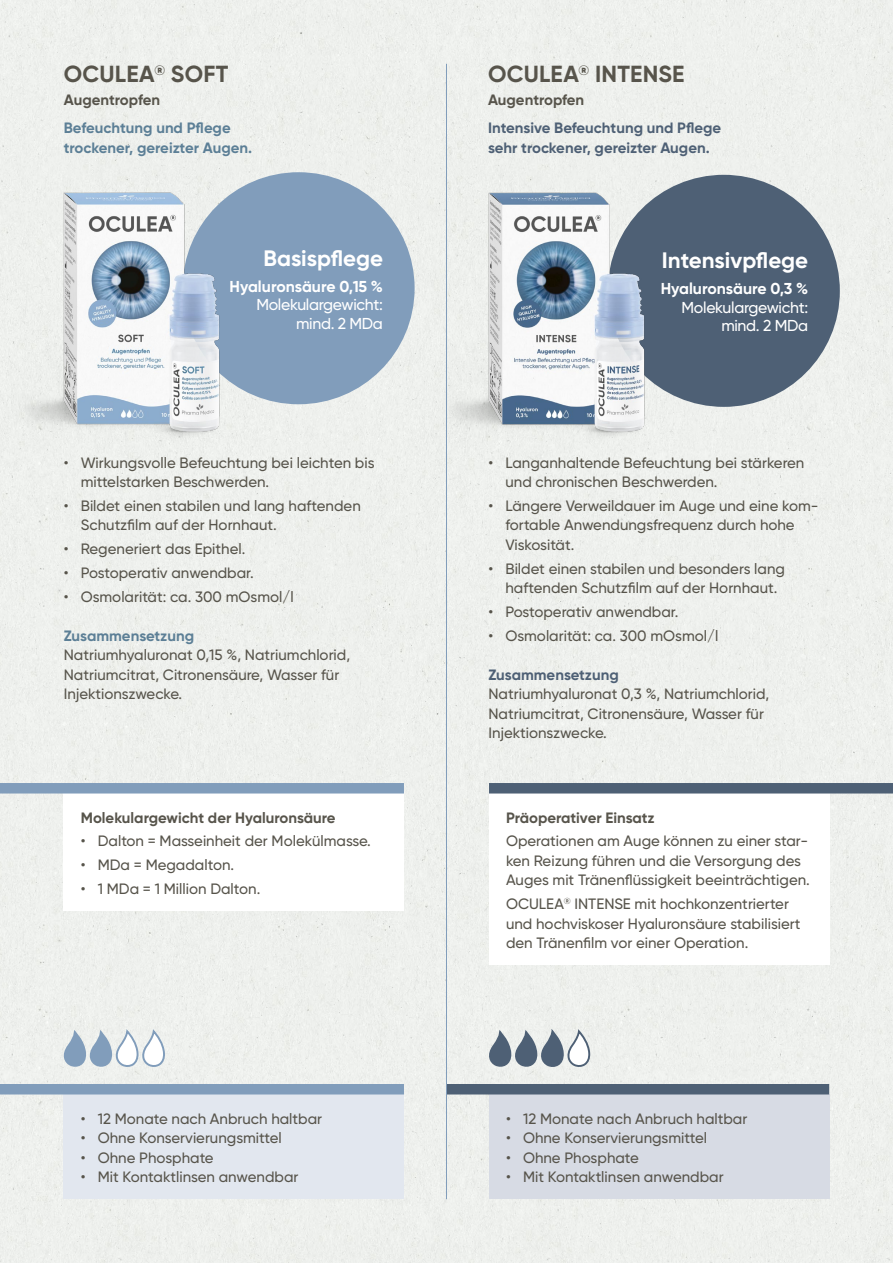
<style>
.page{position:relative;width:893px;height:1263px;background:#eef0ed}
.page>*{position:absolute;margin:0;border:0;box-sizing:border-box;transform-origin:0 0}
.t1{font:700 23.25px "Gilroy";letter-spacing:.01em;color:#57544b}
.t2{font:700 22.35px "Gilroy";color:#fff}
.t3{font:500 15.75px/18.6px "Gilroy";letter-spacing:-.02em;color:#fff;text-align:right}
.t4{font:700 15.75px "Gilroy";color:#fff}
.t5{font:500 15px/19.5px "Gilroy";color:#57544b}
.t6{font:700 15px "Gilroy";color:#57544b}
.t7{font:700 15px/19.5px "Gilroy";color:#4e6075}
.t8{font:700 15px/19.5px "Gilroy";color:#5c7f96}
</style>
<div class="page">
<svg style="left:61px;top:1027px;width:105px;height:42px"></svg>
<div style="left:64px;top:1094px;width:340px;height:105px;background:#e2e7ef"></div>
<div style="left:489px;top:1094px;width:340px;height:105px;background:#d7dbe4"></div>
<div style="left:0;top:1084px;width:404px;height:10px;background:#819dbb"></div>
<div style="left:446px;top:1084px;width:383px;height:10px;background:#4e6075"></div>
<svg style="left:486px;top:1027px;width:105px;height:42px"></svg>
<div style="left:183px;top:172px;width:232px;height:232px;background:#819dbb;border-radius:50%"></div>
<hr style="left:446px;top:64px;width:1px;height:1135px;background:#819dbb">
<div style="left:608px;top:175px;width:232px;height:232px;background:#4e6075;border-radius:50%"></div>
<div style="left:489px;top:793px;width:340px;height:172px;background:#fff"></div>
<div style="left:64px;top:793px;width:340px;height:118px;background:#fff"></div>
<div style="left:489px;top:783px;width:404px;height:10px;background:#4e6075"></div>
<div style="left:0;top:783px;width:404px;height:10px;background:#819dbb"></div>
<img style="left:0;top:183px;width:271px;height:286px">
<img style="left:349px;top:183px;width:347px;height:286px">
<h1 class="t1" style="left:64px;top:60px;width:166px">OCULEA<sup>®</sup> SOFT</h1>
<p class="t6" style="left:64px;top:90px;width:98px">Augentropfen</p>
<p class="t8" style="left:64px;top:118px;width:190px">Befeuchtung und Pflege trockener, gereizter Augen.</p>
<h2 class="t2" style="left:263px;top:244px;width:121px">Basispflege</h2>
<p class="t4" style="left:230px;top:276px;width:155px">Hyaluronsäure 0,15 %</p>
<p class="t3" style="left:256px;top:295px;width:128px">Molekulargewicht: mind. 2 MDa</p>
<p class="t5" style="left:81px;top:453px;width:295px;text-indent:-17px">• Wirkungsvolle Befeuchtung bei leichten bis mittelstarken Beschwerden.</p>
<p class="t5" style="left:81px;top:496px;width:281px;text-indent:-17px">• Bildet einen stabilen und lang haftenden<br>Schutzfilm auf der Hornhaut.</p>
<p class="t5" style="left:64px;top:539px;width:183px">• Regeneriert das Epithel.</p>
<p class="t5" style="left:64px;top:563px;width:191px">• Postoperativ anwendbar.</p>
<p class="t5" style="left:64px;top:586px;width:231px">• Osmolarität: ca. 300 mOsmol/l</p>
<p class="t8" style="left:64px;top:626px;width:132px">Zusammensetzung</p>
<p class="t5" style="left:64px;top:645px;width:288px">Natriumhyaluronat 0,15 %, Natriumchlorid,<br>Natriumcitrat, Citronensäure, Wasser für<br>Injektionszwecke.</p>
<p class="t6" style="left:81px;top:808px;width:256px">Molekulargewicht der Hyaluronsäure</p>
<p class="t5" style="left:81px;top:831px;width:292px">• Dalton = Masseinheit der Molekülmasse.</p>
<p class="t5" style="left:81px;top:855px;width:155px">• MDa = Megadalton.</p>
<p class="t5" style="left:81px;top:879px;width:181px">• 1 MDa = 1 Million Dalton.</p>
<p class="t5" style="left:81px;top:1108px;width:243px">• 12 Monate nach Anbruch haltbar</p>
<p class="t5" style="left:81px;top:1128px;width:203px">• Ohne Konservierungsmittel</p>
<p class="t5" style="left:81px;top:1147px;width:134px">• Ohne Phosphate</p>
<p class="t5" style="left:81px;top:1167px;width:219px">• Mit Kontaktlinsen anwendbar</p>
<h1 class="t1" style="left:488px;top:60px;width:198px">OCULEA<sup>®</sup> INTENSE</h1>
<p class="t6" style="left:488px;top:90px;width:98px">Augentropfen</p>
<p class="t7" style="left:488px;top:118px;width:235px">Intensive Befeuchtung und Pflege sehr trockener, gereizter Augen.</p>
<h2 class="t2" style="left:662px;top:246px;width:148px">Intensivpflege</h2>
<p class="t4" style="left:661px;top:279px;width:149px">Hyaluronsäure 0,3 %</p>
<p class="t3" style="left:682px;top:298px;width:128px">Molekulargewicht: mind. 2 MDa</p>
<p class="t5" style="left:505px;top:453px;width:300px;text-indent:-17px">• Langanhaltende Befeuchtung bei stärkeren und chronischen Beschwerden.</p>
<p class="t5" style="left:505px;top:496px;width:315px;text-indent:-17px">• Längere Verweildauer im Auge und eine kom&shy;fortable Anwendungsfrequenz durch hohe<br>Viskosität.</p>
<p class="t5" style="left:505px;top:559px;width:281px;text-indent:-17px">• Bildet einen stabilen und besonders lang haftenden Schutzfilm auf der Hornhaut.</p>
<p class="t5" style="left:488px;top:602px;width:191px">• Postoperativ anwendbar.</p>
<p class="t5" style="left:488px;top:625px;width:231px">• Osmolarität: ca. 300 mOsmol/l</p>
<p class="t7" style="left:488px;top:665px;width:132px">Zusammensetzung</p>
<p class="t5" style="left:488px;top:684px;width:282px">Natriumhyaluronat 0,3 %, Natriumchlorid,<br>Natriumcitrat, Citronensäure, Wasser für<br>Injektionszwecke.</p>
<p class="t6" style="left:506px;top:808px;width:150px">Präoperativer Einsatz</p>
<p class="t5" style="left:506px;top:831px;width:305px">Operationen am Auge können zu einer star&shy;ken Reizung führen und die Versorgung des<br>Auges mit Tränenflüssigkeit beeinträchtigen.</p>
<p class="t5" style="left:506px;top:894px;width:296px">OCULEA<sup>®</sup> INTENSE mit hochkonzentrierter und hochviskoser Hyaluronsäure stabilisiert den Tränenfilm vor einer Operation.</p>
<p class="t5" style="left:506px;top:1108px;width:243px">• 12 Monate nach Anbruch haltbar</p>
<p class="t5" style="left:506px;top:1128px;width:203px">• Ohne Konservierungsmittel</p>
<p class="t5" style="left:506px;top:1147px;width:134px">• Ohne Phosphate</p>
<p class="t5" style="left:506px;top:1167px;width:219px">• Mit Kontaktlinsen anwendbar</p>
</div>
